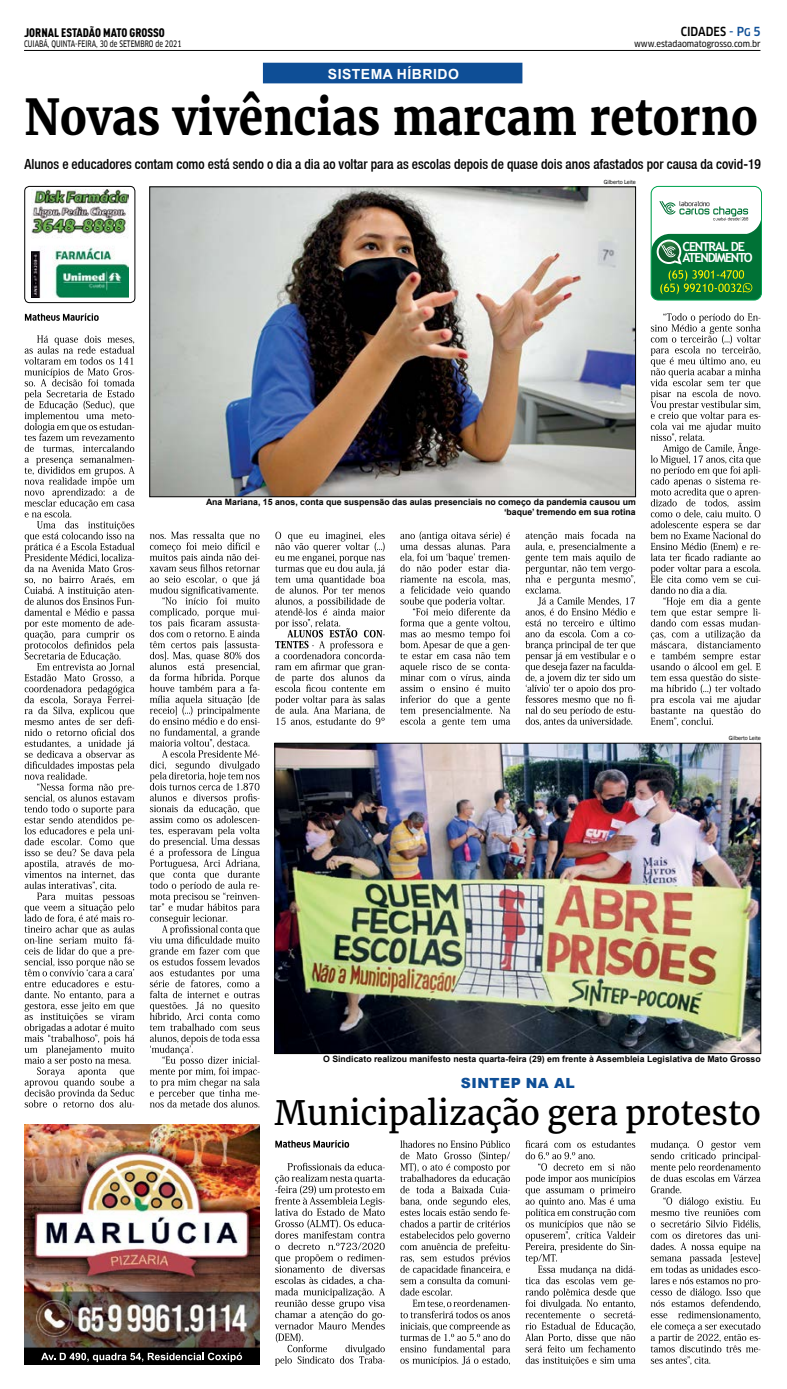
<style>
.page{position:relative;width:787px;height:1389px;background:#fff}
.page>*{position:absolute;margin:0;border:0;box-sizing:border-box;transform-origin:0 0}
.t1{font:700 48.91px "Merriweather";color:#000;scale:.9 1}
.t2{font:33.25px "Merriweather";color:#000}
.t3{font:500 condensed 14px "Helvetica Neue";color:#000;scale:.96 1}
.t4{font:700 14px "Arial";letter-spacing:.035em;color:#fff}
.t5{font:900 14px "Arial";letter-spacing:.035em;color:#0e4e96}
.t6{font:700 12.6px/11px "Trebuchet MS";letter-spacing:-.1em;color:#fff}
.t7{font:12.25px "DIN Cond Black Alternate";color:#000}
.t8{font:500 condensed 12.25px "Clan OT";color:#000;scale:.95 1}
.t9{font:700 8.75px/9.6px "Arial";color:#000;text-align:right}
.t10{font:8.75px "Clan OT Narrow News";color:#000;scale:.8 1}
.t11{font:8.75px "Clan OT Narrow News";color:#000}
.t12{font:6.12px "Franklin Gothic";letter-spacing:-.01em;color:#000;scale:.95 1}
.s1{color:#0e4e96}
.s2{font-size:10.5px;color:#0e4e96}
</style>
<div class="page">
<hr style="left:24px;top:50px;width:736px;height:1px;background:#000">
<div style="left:263px;top:63px;width:258px;height:20px;background:#0e4e96"></div>
<svg style="left:24px;top:335px;width:110px;height:772px"></svg>
<svg style="left:25px;top:313px;width:74px;height:8px"></svg>
<svg style="left:525px;top:531px;width:110px;height:195px"></svg>
<img style="left:31px;top:190px;width:98px;height:107px">
<div style="left:24px;top:186px;width:111px;height:117px;border:1px solid #000;border-radius:5px"></div>
<div style="left:651px;top:186px;width:110px;height:114px;background:#007236;border-radius:7px"></div>
<div style="left:650px;top:186px;width:111px;height:114px;border:1px solid #00a651;border-radius:7px"></div>
<svg style="left:651px;top:186px;width:110px;height:108px"></svg>
<svg style="left:149px;top:531px;width:111px;height:577px"></svg>
<svg style="left:275px;top:532px;width:110px;height:194px"></svg>
<svg style="left:400px;top:531px;width:110px;height:196px"></svg>
<svg style="left:650px;top:313px;width:110px;height:413px"></svg>
<svg style="left:275px;top:1163px;width:110px;height:203px"></svg>
<svg style="left:275px;top:1140px;width:74px;height:8px"></svg>
<svg style="left:400px;top:1140px;width:110px;height:226px"></svg>
<svg style="left:525px;top:1140px;width:110px;height:226px"></svg>
<svg style="left:650px;top:1140px;width:110px;height:225px"></svg>
<img style="left:24px;top:1124px;width:236px;height:224px">
<svg style="left:24px;top:1348px;width:236px;height:16px;background:#272727"></svg>
<img style="left:151px;top:189px;width:482px;height:306px">
<div style="left:149px;top:187px;width:486px;height:310px;border:1px solid #000"></div>
<img style="left:276px;top:745px;width:482px;height:307px">
<div style="left:274px;top:743px;width:486px;height:311px;border:1px solid #000"></div>
<h3 class="t7" style="left:24px;top:24px;width:142px">JORNAL ESTADÃO MATO GROSSO</h3>
<p class="t10" style="left:24px;top:39px;width:198px">CUIABÁ, QUINTA-FEIRA, 30 de SETEMBRO de 2021</p>
<h3 class="t8" style="left:680px;top:25px;width:85px">CIDADES <span class="s1">- P</span><span class="s2">G</span> <span class="s1">5</span></h3>
<p class="t11" style="left:633px;top:38px;width:128px">www.estadaomatogrosso.com.br</p>
<h3 class="t4" style="left:328px;top:64px;width:132px">SISTEMA HÍBRIDO</h3>
<h1 class="t1" style="left:24px;top:87px;width:815px">Novas vivências marcam retorno</h1>
<h3 class="t3" style="left:24px;top:156px;width:768px">Alunos e educadores contam como está sendo o dia a dia ao voltar para as escolas depois de quase dois anos afastados por causa da covid-19</h3>
<p class="t12" style="left:603px;top:178px;width:35px">Gilberto Leite</p>
<h3 class="t6" style="left:682px;top:241px;width:72px">CENTRAL DE<br>ATENDIMENTO</h3>
<p class="t9" style="left:206px;top:497px;width:431px">Ana Mariana, 15 anos, conta que suspensão das aulas presenciais no começo da pandemia causou um ‘baque’ tremendo em sua rotina</p>
<p class="t12" style="left:728px;top:734px;width:35px">Gilberto Leite</p>
<p class="t9" style="left:323px;top:1055px;width:439px">O Sindicato realizou manifesto nesta quarta-feira (29) em frente à Assembleia Legislativa de Mato Grosso</p>
<h3 class="t5" style="left:460px;top:1073px;width:115px">SINTEP NA AL</h3>
<h2 class="t2" style="left:275px;top:1092px;width:487px">Municipalização gera protesto</h2>
</div>
